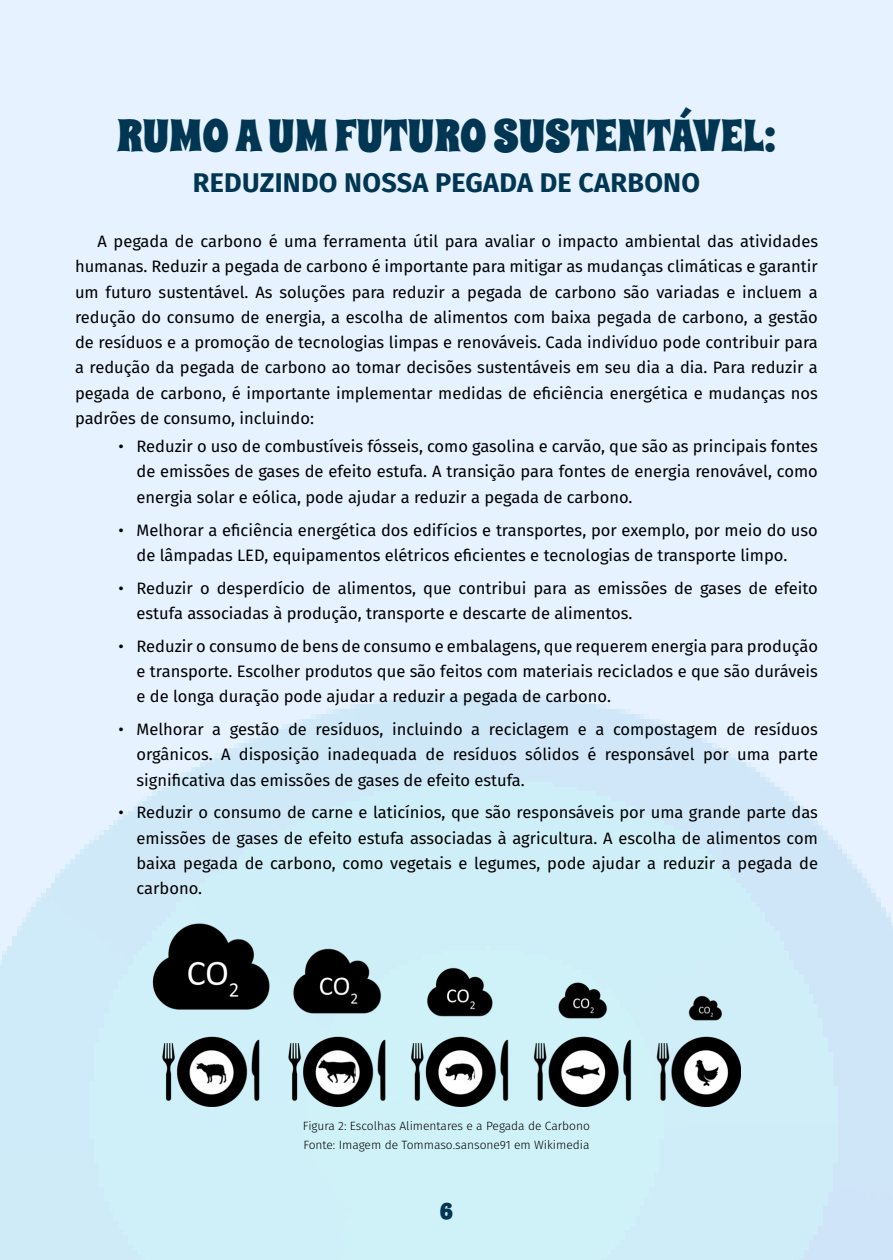
<style>
.page{position:relative;width:893px;height:1260px;background:#fff}
.page>*{position:absolute;margin:0;border:0;box-sizing:border-box;transform-origin:0 0}
.t1{font:45px "Spicy Rice";color:#003652}
.t2{font:700 27px "Fira Sans";letter-spacing:.01em;color:#003652}
.t3{font:22.5px "Spicy Rice";color:#003652}
.t4{font:16.5px/25.3px "Fira Sans";color:#000;text-align:justify}
.t5{font:300 12px/19.5px "Fira Sans";color:#000}
</style>
<div class="page">
<div style="left:0;top:0;width:892px;height:1260px;background:linear-gradient(to bottom,#edf3ff,#cdecf7)"></div>
<img style="left:152px;top:916px;width:588px;height:190px">
<h1 class="t1" style="left:117px;top:105px;width:661px">RUMO A UM FUTURO SUSTENTÁVEL:</h1>
<h2 class="t2" style="left:193px;top:160px;width:508px">REDUZINDO NOSSA PEGADA DE CARBONO</h2>
<p class="t4" style="left:75px;top:228px;width:744px;text-indent:23px">A pegada de carbono é uma ferramenta útil para avaliar o impacto ambiental das atividades humanas. Reduzir a pegada de carbono é importante para mitigar as mudanças climáticas e garantir um futuro sustentável. As soluções para reduzir a pegada de carbono são variadas e incluem a redução do consumo de energia, a escolha de alimentos com baixa pegada de carbono, a gestão de resíduos e a promoção de tecnologias limpas e renováveis. Cada indivíduo pode contribuir para a redução da pegada de carbono ao tomar decisões sustentáveis em seu dia a dia. Para reduzir a pegada de carbono, é importante implementar medidas de eficiência energética e mudanças nos padrões de consumo, incluindo:</p>
<p class="t4" style="left:136px;top:433px;width:682px;text-indent:-18px">• Reduzir o uso de combustíveis fósseis, como gasolina e carvão, que são as principais fontes de emissões de gases de efeito estufa. A transição para fontes de energia renovável, como energia solar e eólica, pode ajudar a reduzir a pegada de carbono.</p>
<p class="t4" style="left:136px;top:517px;width:682px;text-indent:-18px">• Melhorar a eficiência energética dos edifícios e transportes, por exemplo, por meio do uso de lâmpadas LED, equipamentos elétricos eficientes e tecnologias de transporte limpo.</p>
<p class="t4" style="left:136px;top:575px;width:682px;text-indent:-18px">• Reduzir o desperdício de alimentos, que contribui para as emissões de gases de efeito estufa associadas à produção, transporte e descarte de alimentos.</p>
<p class="t4" style="left:136px;top:633px;width:683px;text-indent:-18px">• Reduzir o consumo de bens de consumo e embalagens, que requerem energia para produção e transporte. Escolher produtos que são feitos com materiais reciclados e que são duráveis e de longa duração pode ajudar a reduzir a pegada de carbono.</p>
<p class="t4" style="left:136px;top:716px;width:683px;text-indent:-18px">• Melhorar a gestão de resíduos, incluindo a reciclagem e a compostagem de resíduos orgânicos. A disposição inadequada de resíduos sólidos é responsável por uma parte significativa das emissões de gases de efeito estufa.</p>
<p class="t4" style="left:136px;top:799px;width:683px;text-indent:-18px">• Reduzir o consumo de carne e laticínios, que são responsáveis por uma grande parte das emissões de gases de efeito estufa associadas à agricultura. A escolha de alimentos com baixa pegada de carbono, como vegetais e legumes, pode ajudar a reduzir a pegada de carbono.</p>
<p class="t5" style="left:303px;top:1116px;width:288px">Figura 2: Escolhas Alimentares e a Pegada de Carbono<br>Fonte: Imagem de Tommaso.sansone91 em Wikimedia</p>
<h3 class="t3" style="left:440px;top:1196px;width:15px">6</h3>
</div>
